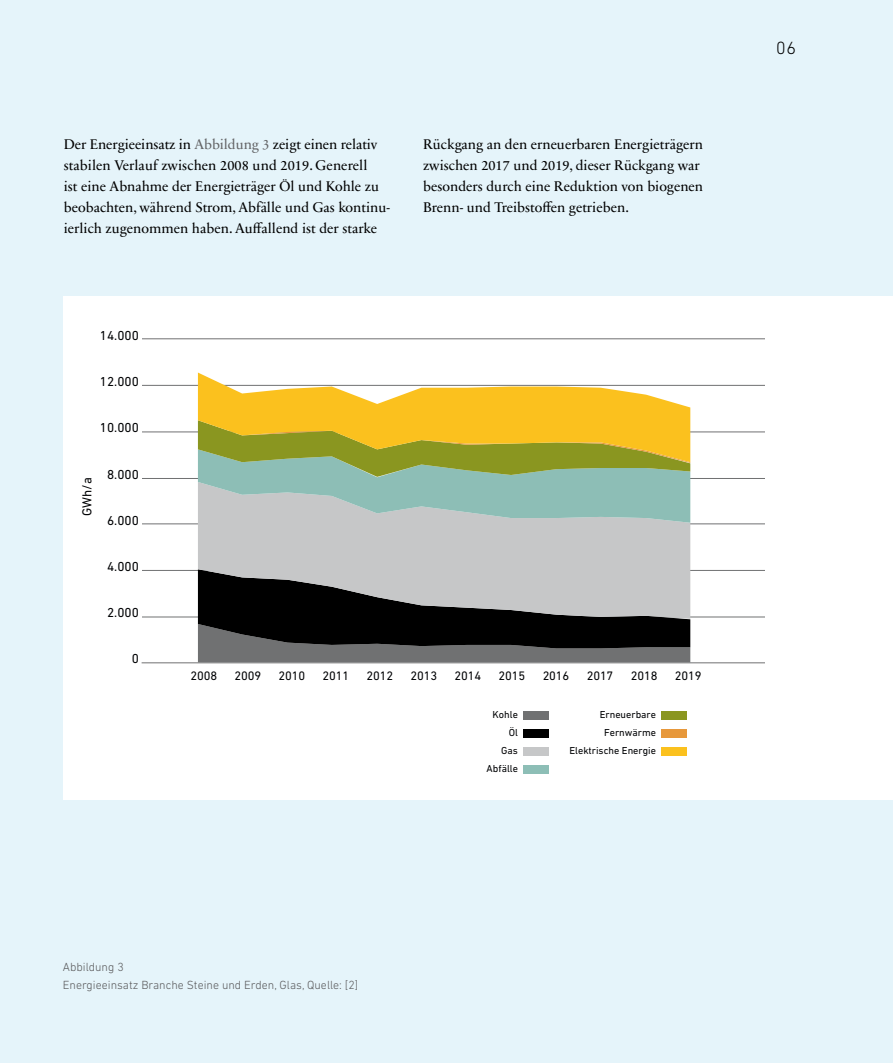
<style>
.page{position:relative;width:893px;height:1063px;background:#e5f4fa}
.page>*{position:absolute;margin:0;border:0;box-sizing:border-box;transform-origin:0 0}
.t1{font:300 18px "DIN Next LT Pro";color:#000}
.t2{font:14.25px/21px "Sabon Next LT Pro";color:#000}
.t3{font:13.2px "DIN Next LT Pro";color:#000204}
.t4{font:12.45px "DIN Next LT Pro";letter-spacing:-.01em;color:#000204}
.t5{font:300 12px/18px "DIN Next LT Pro";color:#58585a}
.t6{font:10.35px "DIN Next LT Pro";color:#000204}
.s1{color:#646567}
</style>
<div class="page">
<div style="left:64px;top:296px;width:829px;height:504px;background:#fff"></div>
<div style="left:661px;top:747px;width:26px;height:9px;background:#fbc11e"></div>
<div style="left:661px;top:729px;width:26px;height:9px;background:#e7983b"></div>
<div style="left:661px;top:711px;width:26px;height:9px;background:#8a9620"></div>
<div style="left:523px;top:765px;width:26px;height:9px;background:#8dbeb6"></div>
<div style="left:523px;top:747px;width:26px;height:9px;background:#c6c7c8"></div>
<div style="left:523px;top:729px;width:26px;height:9px;background:#000"></div>
<div style="left:523px;top:711px;width:26px;height:9px;background:#707172"></div>
<hr style="left:142px;top:617px;width:622px;height:1px;background:#707172">
<hr style="left:142px;top:570px;width:622px;height:1px;background:#707172">
<hr style="left:142px;top:524px;width:622px;height:1px;background:#707172">
<hr style="left:142px;top:478px;width:622px;height:1px;background:#707172">
<hr style="left:142px;top:432px;width:622px;height:1px;background:#707172">
<hr style="left:142px;top:385px;width:622px;height:1px;background:#707172">
<hr style="left:142px;top:339px;width:622px;height:1px;background:#707172">
<div style="left:198px;top:648px;width:492px;height:14px;background:#707172"></div>
<svg style="left:198px;top:619px;width:492px;height:29px;background:#111"></svg>
<svg style="left:198px;top:523px;width:492px;height:96px;background:#a0a1a1"></svg>
<svg style="left:198px;top:462px;width:492px;height:61px;background:#9bbcad"></svg>
<svg style="left:198px;top:373px;width:492px;height:89px;fill:#fbc11e"></svg>
<hr style="left:142px;top:662px;width:622px;height:1px;background:#707172">
<p class="t2" style="left:64px;top:133px;width:328px">Der Energieeinsatz in <span class="s1">Abbildung 3</span> zeigt einen relativ stabilen Verlauf zwischen 2008 und 2019. Generell<br>ist eine Abnahme der Energieträger Öl und Kohle zu beobachten, während Strom, Abfälle und Gas kontinu&shy;ierlich zugenommen haben. Auffallend ist der starke</p>
<p class="t2" style="left:423px;top:133px;width:282px">Rückgang an den erneuerbaren Energieträgern zwischen 2017 und 2019, dieser Rückgang war besonders durch eine Reduktion von biogenen Brenn- und Treibstoffen getrieben.</p>
<p class="t3" style="left:100px;top:328px;width:40px">14.000</p>
<p class="t3" style="left:100px;top:374px;width:40px">12.000</p>
<p class="t3" style="left:100px;top:420px;width:40px">10.000</p>
<p class="t3" style="left:79px;top:516px;width:40px;rotate:-90deg">GWh/a</p>
<p class="t3" style="left:107px;top:466px;width:33px">8.000</p>
<p class="t3" style="left:107px;top:513px;width:33px">6.000</p>
<p class="t3" style="left:107px;top:559px;width:33px">4.000</p>
<p class="t3" style="left:107px;top:605px;width:33px">2.000</p>
<p class="t3" style="left:132px;top:651px;width:9px">0</p>
<p class="t4" style="left:190px;top:668px;width:28px">2008</p>
<p class="t4" style="left:279px;top:668px;width:28px">2010</p>
<p class="t4" style="left:323px;top:668px;width:28px">2011</p>
<p class="t4" style="left:367px;top:668px;width:28px">2012</p>
<p class="t4" style="left:411px;top:668px;width:28px">2013</p>
<p class="t4" style="left:455px;top:668px;width:28px">2014</p>
<p class="t4" style="left:499px;top:668px;width:28px">2015</p>
<p class="t4" style="left:543px;top:668px;width:28px">2016</p>
<p class="t4" style="left:587px;top:668px;width:28px">2017</p>
<p class="t4" style="left:631px;top:668px;width:28px">2018</p>
<p class="t4" style="left:675px;top:668px;width:28px">2019</p>
<p class="t4" style="left:235px;top:668px;width:28px">2009</p>
<p class="t6" style="left:493px;top:709px;width:27px">Kohle</p>
<p class="t6" style="left:600px;top:709px;width:58px">Erneuerbare</p>
<p class="t6" style="left:509px;top:727px;width:11px">Öl</p>
<p class="t6" style="left:604px;top:727px;width:53px">Fernwärme</p>
<p class="t6" style="left:501px;top:745px;width:18px">Gas</p>
<p class="t6" style="left:569px;top:745px;width:88px">Elektrische Energie</p>
<p class="t6" style="left:487px;top:763px;width:33px">Abfälle</p>
<p class="t1" style="left:776px;top:37px;width:22px">06</p>
<p class="t5" style="left:63px;top:957px;width:297px">Abbildung 3<br>Energieeinsatz Branche Steine und Erden, Glas, Quelle: [2]</p>
</div>
